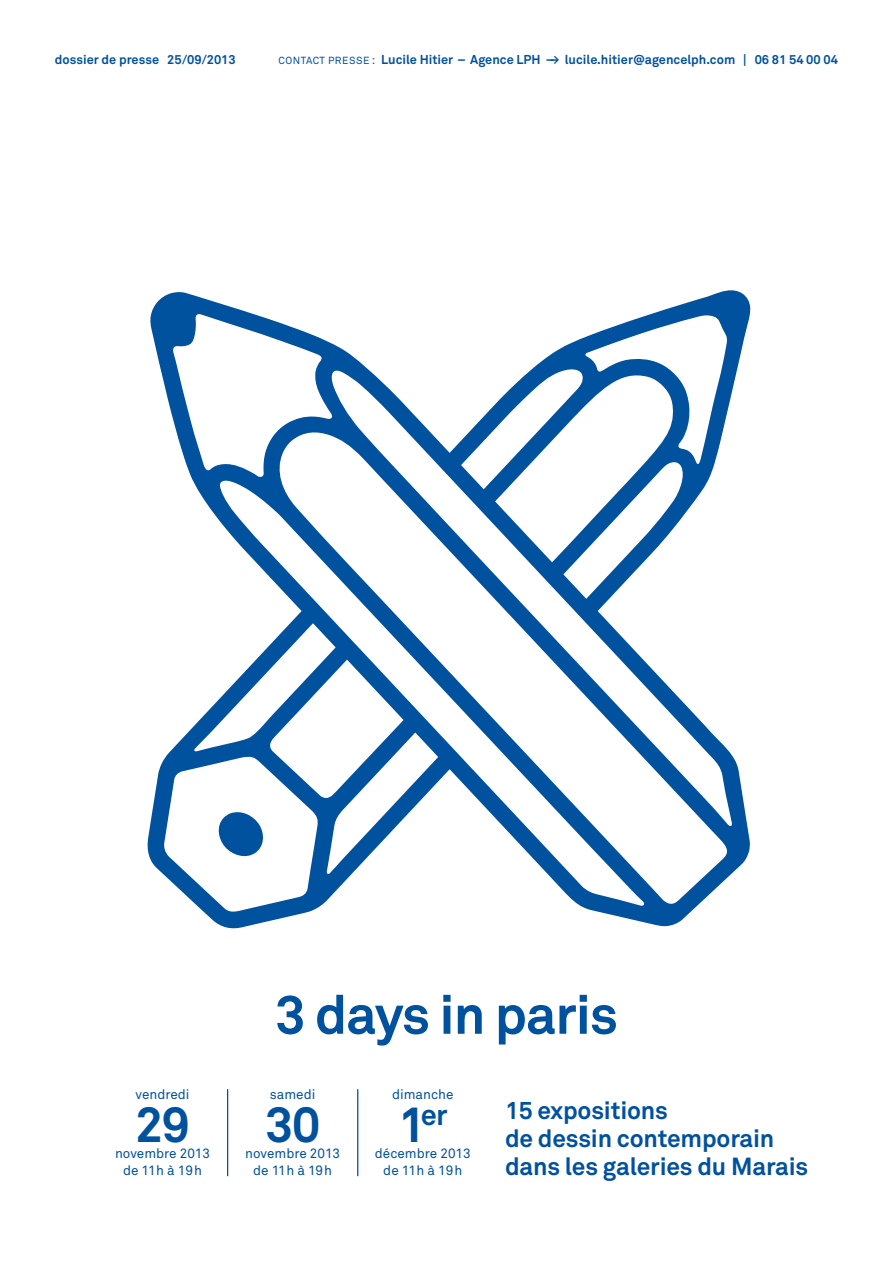
<style>
.page{position:relative;width:893px;height:1263px;background:#fff}
.page>*{position:absolute;margin:0;border:0;box-sizing:border-box;transform-origin:0 0}
.t1{font:700 54px "Akkurat";letter-spacing:-.02em;color:#00519e}
.t2{font:700 49.5px "Akkurat";color:#00519e}
.t3{font:700 28.8px "Akkurat";color:#00519e}
.t4{font:700 24.45px/27.6px "Akkurat";letter-spacing:-.01em;color:#00519e}
.t5{font:13.5px/16.2px "Akkurat";color:#00519e;text-align:center}
.t6{font:700 12.75px "Akkurat";color:#00519e}
.s1{font-weight:400;font-size:10.2px}
.s2{font-weight:400;font-size:11.7px}
.s3{font-size:49.5px}
</style>
<div class="page">
<hr style="left:227px;top:1089px;width:1px;height:87px;background:#00519e">
<hr style="left:357px;top:1089px;width:1px;height:87px;background:#00519e">
<svg style="left:147px;top:290px;width:603px;height:639px"></svg>
<p class="t6" style="left:55px;top:52px;width:182px">dossier de presse 25/09/2013</p>
<p class="t6" style="left:278px;top:52px;width:561px"><span class="s1">Contact presse</span> <span class="s2">:</span> Lucile Hitier – Agence LPH ––&gt; lucile.hitier@agencelph.com | 06 81 54 00 04</p>
<p class="t5" style="left:136px;top:1086px;width:56px">vendredi</p>
<h2 class="t2" style="left:135px;top:1093px;width:56px">29</h2>
<p class="t5" style="left:115px;top:1145px;width:97px">novembre 2013 de 11h à 19h</p>
<h1 class="t1" style="left:275px;top:981px;width:345px">3 days in paris</h1>
<h1 class="t1" style="left:461px;top:982px;width:172px">n paris</h1>
<p class="t5" style="left:270px;top:1086px;width:47px">samedi</p>
<h2 class="t2" style="left:265px;top:1093px;width:57px">30</h2>
<p class="t5" style="left:245px;top:1145px;width:97px">novembre 2013 de 11h à 19h</p>
<p class="t5" style="left:392px;top:1086px;width:63px">dimanche</p>
<h3 class="t3" style="left:398px;top:1097px;width:51px"><span class="s3">1</span>er</h3>
<p class="t5" style="left:375px;top:1145px;width:97px">décembre 2013 de 11h à 19h</p>
<h3 class="t4" style="left:505px;top:1096px;width:305px">15 expositions<br>de dessin contemporain dans les galeries du Marais</h3>
</div>
